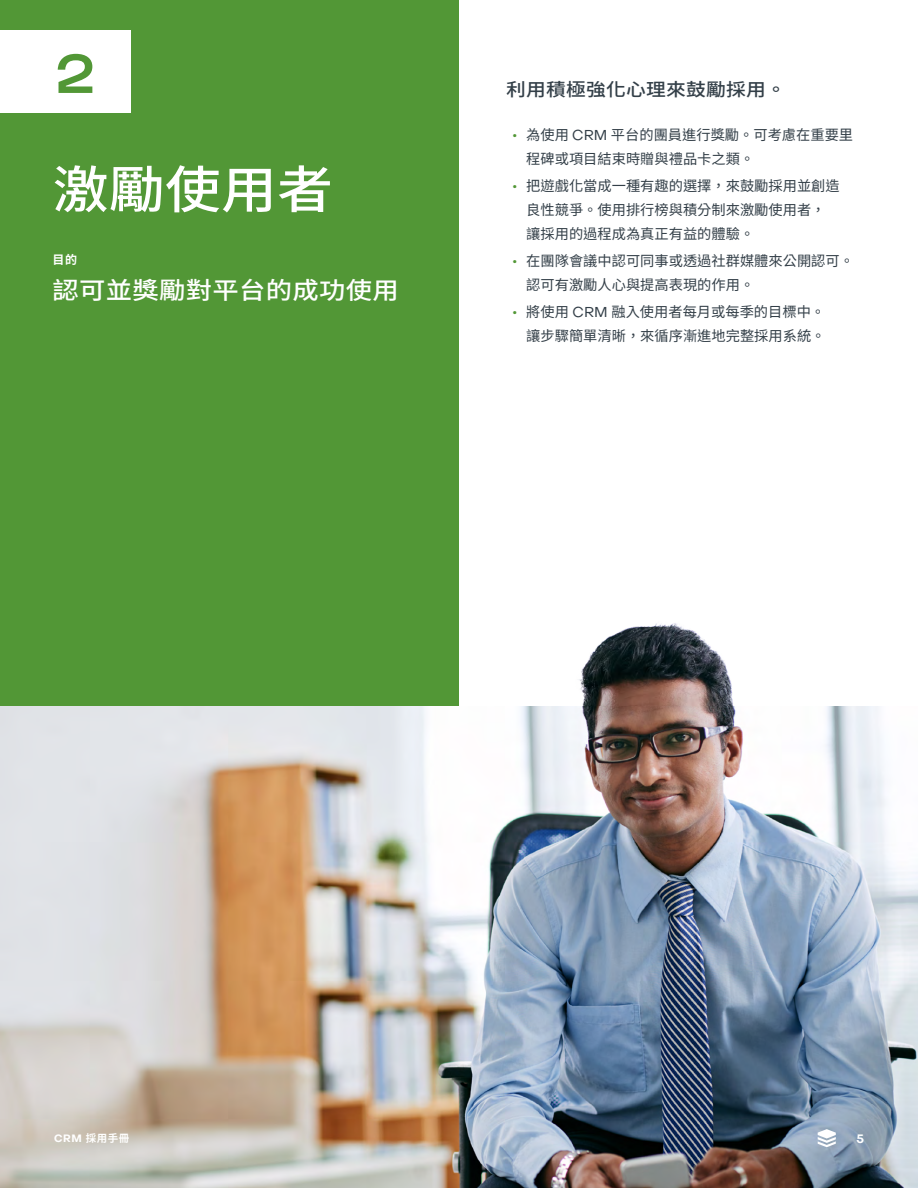
<style>
.page{position:relative;width:918px;height:1188px;background:#fff}
.page>*{position:absolute;margin:0;border:0;box-sizing:border-box;transform-origin:0 0}
.t1{font:500 57px "Gustavo";color:#529736}
.t2{font:500 51px "Noto Sans CJ Ktc";color:#fff;scale:1.1 1}
.t3{font:500 24px "Noto Sans CJ Ktc";letter-spacing:.01em;color:#fff;scale:1.1 1}
.t4{font:500 18px "Noto Sans CJ Ktc";letter-spacing:.01em;color:#333f48;scale:1.1 1}
.t5{font:14.25px/24px "Noto Sans CJ Ktc";color:#333f48}
.t6{font:700 12px "Noto Sans CJ Ktc";color:#fff}
.t7{font:700 12px "Object Sans";color:#fff}
.t8{font:700 10.5px "Noto Sans CJ Ktc";color:#fff}
.s1{font-family:"Object Sans";font-weight:700;color:#529736}
.s2{font-family:"Object Sans Variable"}
.s3{font-family:"Object Sans"}
</style>
<div class="page">
<div style="left:0;top:0;width:459px;height:1188px;background:#529736"></div>
<img style="left:579px;top:623px;width:155px;height:83px">
<img style="left:0;top:706px;width:918px;height:482px">
<div style="left:0;top:30px;width:130px;height:83px;background:#fff"></div>
<svg style="left:818px;top:1129px;width:18px;height:18px"></svg>
<h1 class="t1" style="left:56px;top:41px;width:40px">2</h1>
<h2 class="t2" style="left:53px;top:161px;width:257px">激勵使用者</h2>
<p class="t6" style="left:53px;top:253px;width:26px">目的</p>
<h3 class="t3" style="left:53px;top:277px;width:316px">認可並獎勵對平台的成功使用</h3>
<p class="t4" style="left:506px;top:79px;width:256px">利用積極強化心理來鼓勵採用。</p>
<p class="t5" style="left:526px;top:123px;width:328px;text-indent:-13px"><span class="s1">•</span> 為使用 <span class="s2">CRM</span> 平台的團員進行獎勵。可考慮在重要里程碑或項目結束時贈與禮品卡之類。</p>
<p class="t5" style="left:526px;top:174px;width:315px;text-indent:-13px"><span class="s1">•</span> 把遊戲化當成一種有趣的選擇，來鼓勵採用並創造良性競爭。使用排行榜與積分制來激勵使用者，讓採用的過程成為真正有益的體驗。</p>
<p class="t5" style="left:526px;top:249px;width:329px;text-indent:-13px"><span class="s1">•</span> 在團隊會議中認可同事或透過社群媒體來公開認可。認可有激勵人心與提高表現的作用。</p>
<p class="t5" style="left:513px;top:300px;width:314px;text-align:right"><span class="s1">•</span> 將使用 <span class="s3">CRM</span> 融入使用者每月或每季的目標中。讓步驟簡單清晰，來循序漸進地完整採用系統。</p>
<p class="t8" style="left:54px;top:1133px;width:77px"><span class="s3">CRM</span> 採用手冊</p>
<p class="t7" style="left:856px;top:1131px;width:9px">5</p>
</div>
